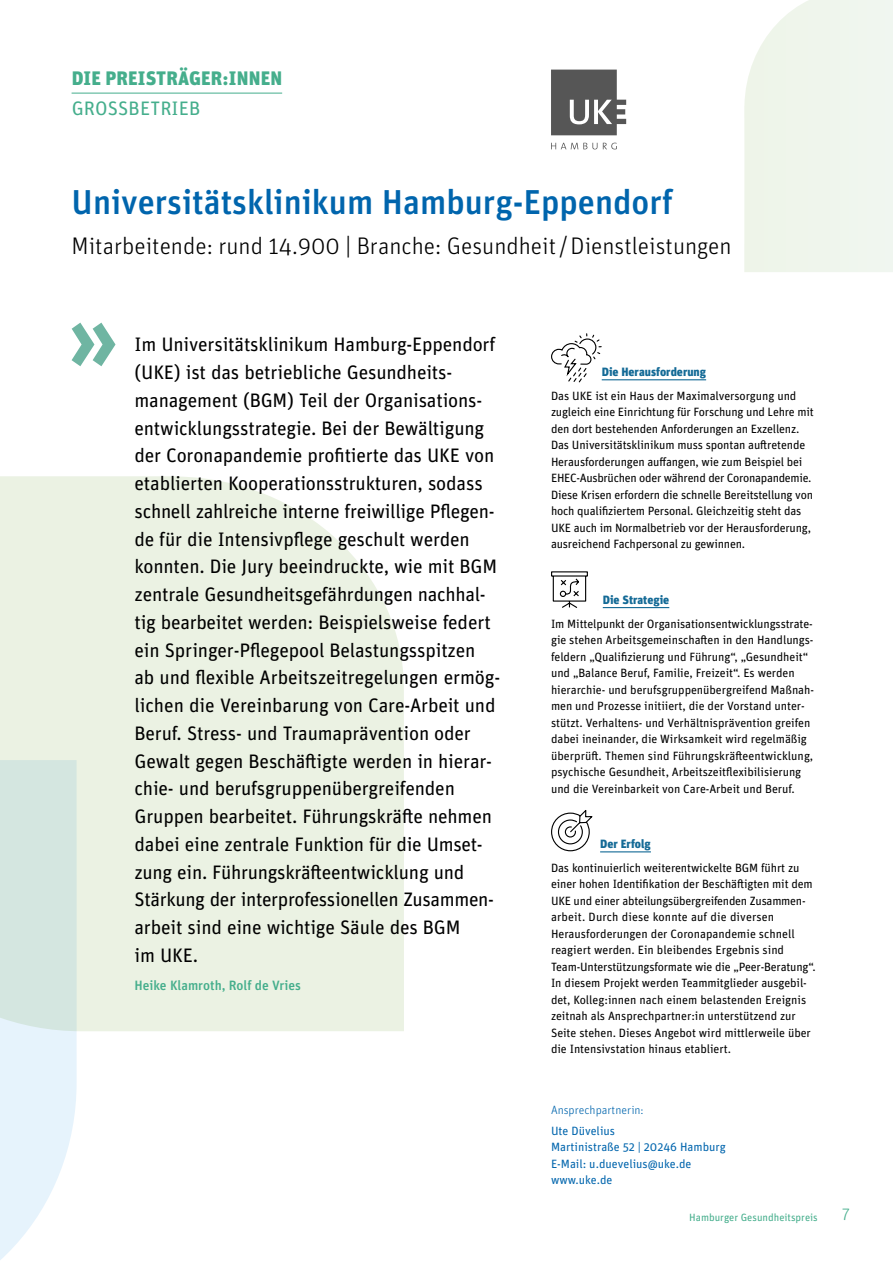
<style>
.page{position:relative;width:893px;height:1263px;background:#fff}
.page>*{position:absolute;margin:0;border:0;box-sizing:border-box;transform-origin:0 0}
.Subheadline{font:500 34.5px "Unit Pro";color:#0065ad}
.Subheadline-2{font:300 24px "Unit Pro";color:#000}
.Fließtext_Preisträger{font:19.5px/27.8px "Unit Pro";letter-spacing:-.01em;color:#000}
.t1{font:900 19.5px "Unit Pro";letter-spacing:.01em;color:#45ae8c}
.t2{font:19.5px "Unit Pro";letter-spacing:.01em;color:#45ae8c}
.t3{font:300 16.5px "Unit Pro";color:#45ae8c}
.Autorennachweis_Text{font:500 13.5px "Unit Pro";color:#45ae8c}
.Fließtext_8{font:12px/16.5px "Unit Pro";letter-spacing:-.005em;color:#000}
.Autorennachweis_Text-2{font:12px "Unit Pro";color:#0065ad}
.Zwischenüberschrift{font:900 12px "Unit Pro";color:#146a96}
.Autorennachweis_Text-3{font:300 12px "Unit Pro";color:#0065ad}
.t4{font:10.5px "Unit Pro";color:#45ae8c}
</style>
<div class="page">
<svg style="left:0;top:1031px;width:77px;height:229px"></svg>
<svg style="left:0;top:476px;width:404px;height:555px;background:#e9f1e4"></svg>
<div style="left:744px;top:0;width:149px;height:272px;background:#eff5ec"></div>
<hr style="left:602px;top:379px;width:104px;height:1px;background:#146a96">
<hr style="left:603px;top:607px;width:66px;height:1px;background:#146a96">
<hr style="left:600px;top:851px;width:51px;height:1px;background:#146a96">
<svg style="left:551px;top:333px;width:51px;height:50px"></svg>
<svg style="left:551px;top:571px;width:37px;height:37px"></svg>
<svg style="left:551px;top:810px;width:42px;height:42px"></svg>
<svg style="left:72px;top:323px;width:44px;height:43px"></svg>
<svg style="left:551px;top:70px;width:75px;height:65px"></svg>
<svg style="left:551px;top:143px;width:46px;height:6px"></svg>
<svg style="left:603px;top:143px;width:14px;height:6px"></svg>
<hr style="left:72px;top:93px;width:210px;height:1px;background:#45ae8c">
<p class="t1" style="left:72px;top:64px;width:212px">DIE PREISTRÄGER:INNEN</p>
<p class="t2" style="left:72px;top:95px;width:130px">GROSSBETRIEB</p>
<p class="Subheadline" style="left:72px;top:178px;width:603px">Universitätsklinikum Hamburg-Eppendorf</p>
<p class="Subheadline-2" style="left:72px;top:230px;width:661px">Mitarbeitende: rund 14.900 | Branche: Gesundheit/Dienstleistungen</p>
<p class="Fließtext_Preisträger" style="left:135px;top:330px;width:367px">Im Universitätsklinikum Hamburg-Eppendorf (UKE) ist das betriebliche Gesundheits&shy;management (BGM) Teil der Organisations&shy;entwicklungsstrategie. Bei der Bewältigung der Coronapandemie profitierte das UKE von etablierten Kooperationsstrukturen, sodass schnell zahlreiche interne freiwillige Pflegen&shy;de für die Intensivpflege geschult werden konnten. Die Jury beeindruckte, wie mit BGM zentrale Gesundheitsgefährdungen nachhal&shy;tig bearbeitet werden: Beispielsweise federt ein Springer-Pflegepool Belastungsspitzen ab und flexible Arbeitszeitregelungen ermög&shy;lichen die Vereinbarung von Care-Arbeit und Beruf. Stress- und Traumaprävention oder Gewalt gegen Beschäftigte werden in hierar&shy;chie- und berufsgruppenübergreifenden Gruppen bearbeitet. Führungskräfte nehmen dabei eine zentrale Funktion für die Umset&shy;zung ein. Führungskräfteentwicklung und Stärkung der interprofessionellen Zusammen&shy;arbeit sind eine wichtige Säule des BGM<br>im UKE.</p>
<p class="Autorennachweis_Text" style="left:135px;top:975px;width:168px">Heike Klamroth, Rolf de Vries</p>
<p class="Zwischenüberschrift" style="left:602px;top:363px;width:106px">Die Herausforderung</p>
<p class="Fließtext_8" style="left:551px;top:387px;width:264px">Das UKE ist ein Haus der Maximalversorgung und zugleich eine Einrichtung für Forschung und Lehre mit den dort bestehenden Anforderungen an Exzellenz.<br>Das Universitätsklinikum muss spontan auftretende Herausforderungen auffangen, wie zum Beispiel bei EHEC-Ausbrüchen oder während der Coronapandemie.<br>Diese Krisen erfordern die schnelle Bereitstellung von hoch qualifiziertem Personal. Gleichzeitig steht das UKE auch im Normalbetrieb vor der Herausforderung, ausreichend Fachpersonal zu gewinnen.</p>
<p class="Zwischenüberschrift" style="left:603px;top:591px;width:68px">Die Strategie</p>
<p class="Fließtext_8" style="left:551px;top:615px;width:265px">Im Mittelpunkt der Organisationsentwicklungsstrate&shy;gie stehen Arbeitsgemeinschaften in den Handlungs&shy;feldern „Qualifizierung und Führung“, „Gesundheit“ und „Balance Beruf, Familie, Freizeit“. Es werden hierarchie- und berufsgruppenübergreifend Maßnah&shy;men und Prozesse initiiert, die der Vorstand unter&shy;stützt. Verhaltens- und Verhältnisprävention greifen dabei ineinander, die Wirksamkeit wird regelmäßig überprüft. Themen sind Führungskräfteentwicklung, psychische Gesundheit, Arbeitszeitflexibilisierung und die Vereinbarkeit von Care-Arbeit und Beruf.</p>
<p class="Zwischenüberschrift" style="left:600px;top:835px;width:52px">Der Erfolg</p>
<p class="Fließtext_8" style="left:551px;top:859px;width:266px">Das kontinuierlich weiterentwickelte BGM führt zu einer hohen Identifikation der Beschäftigten mit dem UKE und einer abteilungsübergreifenden Zusammen&shy;arbeit. Durch diese konnte auf die diversen Herausforderungen der Coronapandemie schnell reagiert werden. Ein bleibendes Ergebnis sind Team-Unterstützungsformate wie die „Peer-Beratung“.<br>In diesem Projekt werden Teammitglieder ausgebil&shy;det, Kolleg:innen nach einem belastenden Ereignis zeitnah als Ansprechpartner:in unterstützend zur Seite stehen. Dieses Angebot wird mittlerweile über die Intensivstation hinaus etabliert.</p>
<p class="Autorennachweis_Text-3" style="left:551px;top:1102px;width:94px">Ansprechpartnerin:</p>
<p class="Autorennachweis_Text-2" style="left:551px;top:1122px;width:66px">Ute Düvelius</p>
<p class="Autorennachweis_Text-2" style="left:551px;top:1139px;width:176px">Martinistraße 52 | 20246 Hamburg</p>
<p class="Autorennachweis_Text-2" style="left:551px;top:1155px;width:142px">E-Mail: u.duevelius@uke.de</p>
<p class="Autorennachweis_Text-2" style="left:551px;top:1172px;width:63px">www.uke.de</p>
<p class="t4" style="left:689px;top:1210px;width:130px">Hamburger Gesundheitspreis</p>
<p class="t3" style="left:841px;top:1204px;width:11px">7</p>
</div>
